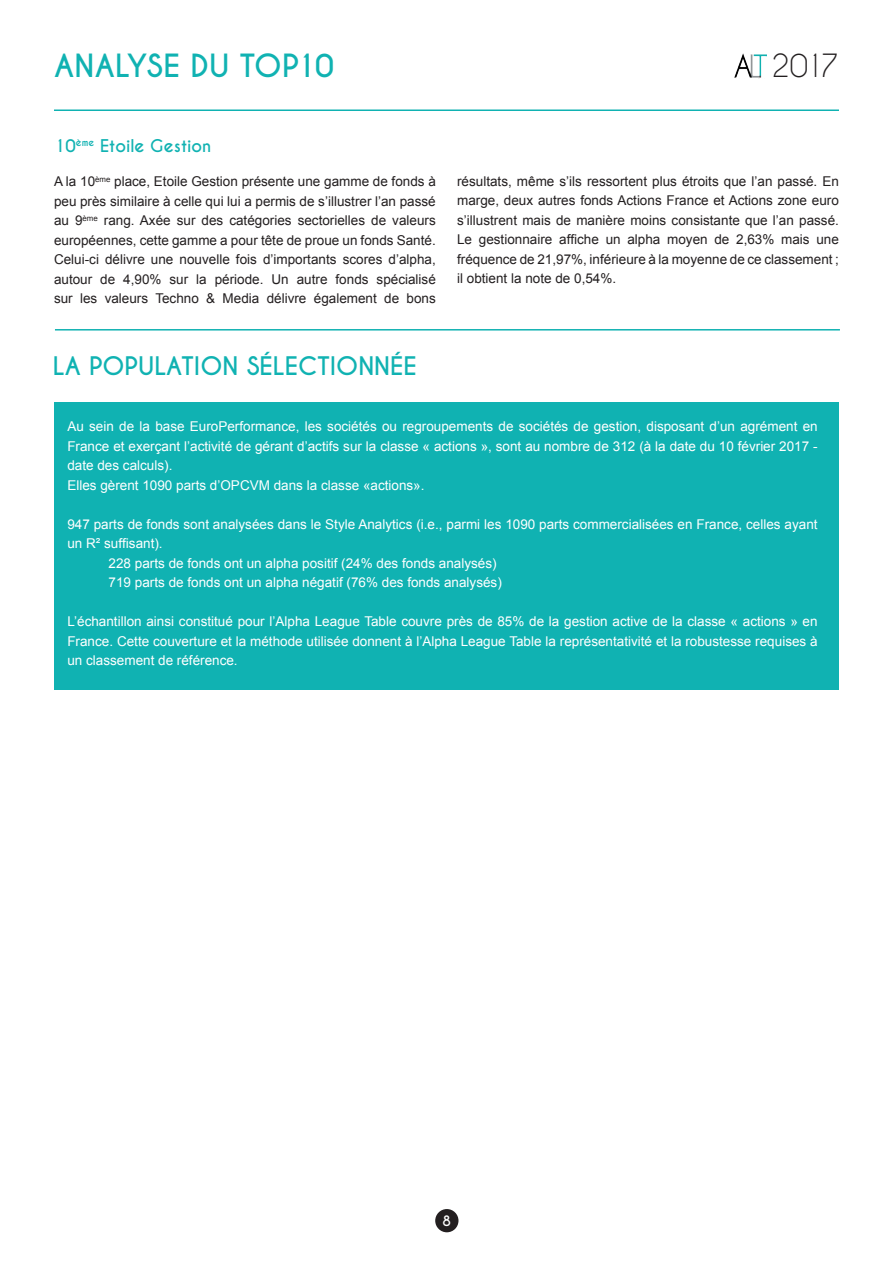
<style>
.page{position:relative;width:893px;height:1263px;background:#fff}
.page>*{position:absolute;margin:0;border:0;box-sizing:border-box;transform-origin:0 0}
.t1{font:700 30px "Caviar Dreams";letter-spacing:.01em;color:#10b2b2}
.t2{font:30px "Caviar Dreams";color:#231f20}
.t3{font:700 24px "Caviar Dreams";color:#10b2b2}
.t4{font:700 16.5px "Caviar Dreams";color:#10b2b2}
.t5{font:13.5px/19.5px "Arial";color:#fff}
.t6{font:13.5px/19.5px "Arial";color:#231f20;text-align:justify}
.t7{font:700 13.5px "Caviar Dreams";color:#fff}
</style>
<div class="page">
<div style="left:435px;top:1209px;width:23px;height:23px;background:#231f20;border-radius:50%"></div>
<hr style="left:54px;top:109px;width:785px;height:2px;background:#10b2b2">
<img style="left:734px;top:54px;width:33px;height:24px">
<div style="left:55px;top:402px;width:784px;height:288px;background:#10b2b2"></div>
<hr style="left:55px;top:329px;width:785px;height:1px;background:#10b2b2">
<h1 class="t1" style="left:54px;top:48px;width:281px">ANALYSE DU TOP10</h1>
<h1 class="t2" style="left:771px;top:48px;width:69px">2017</h1>
<p class="t4" style="left:54px;top:136px;width:159px">10<sup>ème</sup> Etoile Gestion</p>
<p class="t6" style="left:54px;top:172px;width:383px">A la 10<sup>ème</sup> place, Etoile Gestion présente une gamme de fonds à peu près similaire à celle qui lui a permis de s’illustrer l’an passé au 9<sup>ème</sup> rang. Axée sur des catégories sectorielles de valeurs européennes, cette gamme a pour tête de proue un fonds Santé.<br>Celui-ci délivre une nouvelle fois d’importants scores d’alpha, autour de 4,90% sur la période. Un autre fonds spécialisé sur les valeurs Techno &amp; Media délivre également de bons</p>
<p class="t6" style="left:457px;top:171px;width:383px">résultats, même s’ils ressortent plus étroits que l’an passé. En marge, deux autres fonds Actions France et Actions zone euro s’illustrent mais de manière moins consistante que l’an passé.<br>Le gestionnaire affiche un alpha moyen de 2,63% mais une fréquence de 21,97%, inférieure à la moyenne de ce classement ; il obtient la note de 0,54%.</p>
<h2 class="t3" style="left:53px;top:352px;width:366px">LA POPULATION SÉLECTIONNÉE</h2>
<p class="t5" style="left:67px;top:417px;width:752px">Au sein de la base EuroPerformance, les sociétés ou regroupements de sociétés de gestion, disposant d’un agrément en France et exerçant l’activité de gérant d’actifs sur la classe « actions », sont au nombre de 312 (à la date du 10 février 2017 - date des calculs).<br>Elles gèrent 1090 parts d’OPCVM dans la classe «actions».</p>
<p class="t5" style="left:67px;top:514px;width:752px">947 parts de fonds sont analysées dans le Style Analytics (i.e., parmi les 1090 parts commercialisées en France, celles ayant</p>
<p class="t5" style="left:67px;top:534px;width:97px">un R² suffisant).</p>
<p class="t5" style="left:109px;top:553px;width:389px">228 parts de fonds ont un alpha positif (24% des fonds analysés)</p>
<p class="t5" style="left:109px;top:573px;width:395px">719 parts de fonds ont un alpha négatif (76% des fonds analysés)</p>
<p class="t5" style="left:67px;top:612px;width:752px;text-align:justify">L’échantillon ainsi constitué pour l’Alpha League Table couvre près de 85% de la gestion active de la classe « actions » en France. Cette couverture et la méthode utilisée donnent à l’Alpha League Table la représentativité et la robustesse requises à un classement de référence.</p>
<p class="t7" style="left:443px;top:1213px;width:10px">8</p>
</div>
